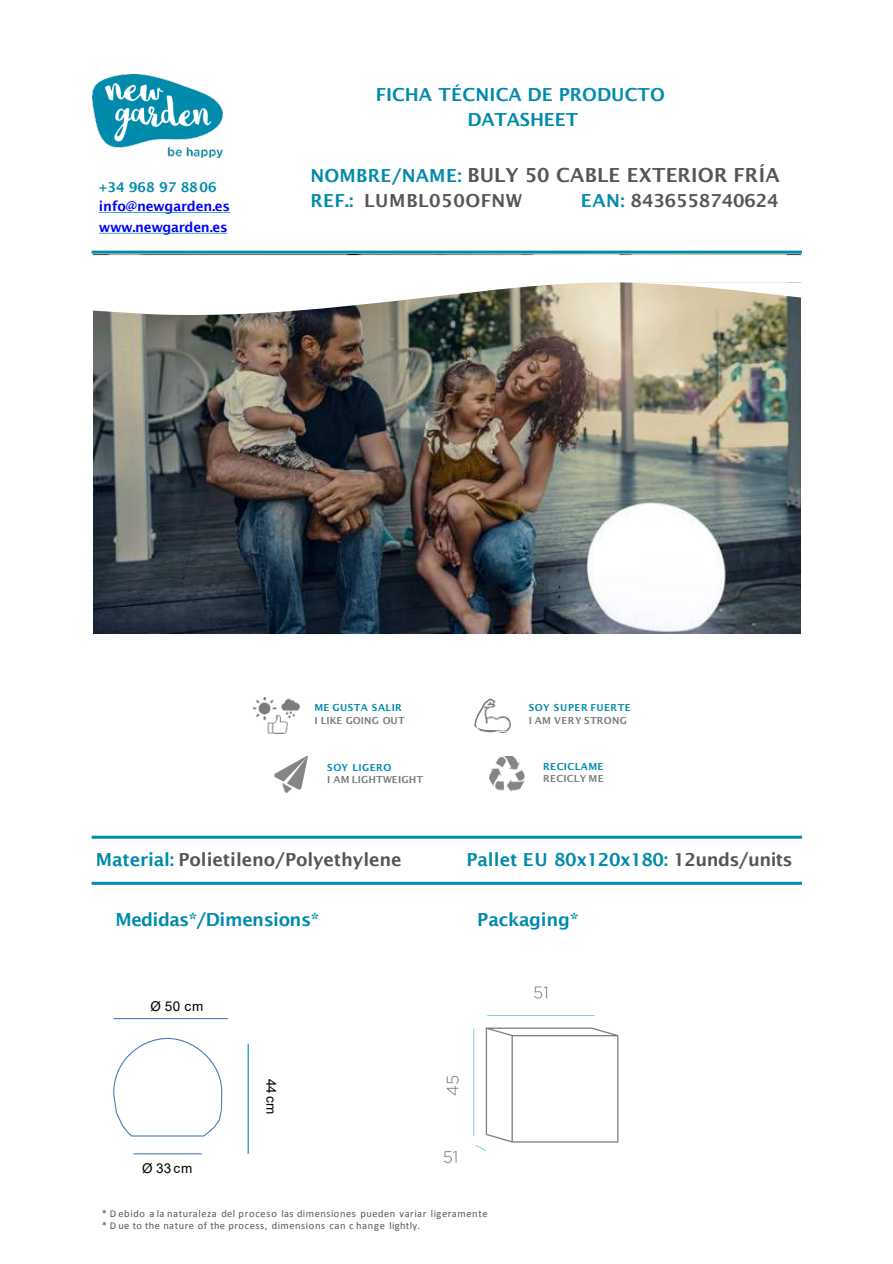
<style>
.page{position:relative;width:893px;height:1264px;background:#fff}
.page>*{position:absolute;margin:0;border:0;box-sizing:border-box;transform-origin:0 0}
.t1{font:600 19.5px "Lucida Sans";letter-spacing:.01em;color:#575656}
.t2{font:600 18px/25.5px "Lucida Sans";letter-spacing:-.015em;color:#008aac;text-align:center}
.t3{font:600 18px "Lucida Sans";letter-spacing:-.005em;color:#575656}
.t4{font:600 18px "Lucida Sans";letter-spacing:-.035em;color:#008aac}
.t5{font:600 18px "Lucida Sans";letter-spacing:.03em;color:#575656}
.t6{font:600 13.5px "Lucida Sans";letter-spacing:-.025em;color:#00f}
.t7{font:13.5px "Arial";letter-spacing:.045em;color:#000}
.t8{font:600 13.5px "Lucida Sans";color:#008aac}
.t9{font:10.5px "Calibri";letter-spacing:.05em;color:#575656}
.t10{font:600 9.75px/12px "Lucida Sans";letter-spacing:.04em;color:#008aac}
.t11{font:600 9.75px/12px "Lucida Sans";letter-spacing:.015em;color:#7a7d7f}
.s1{font-size:18px;color:#008aac}
.s2{color:#008aac}
.s3{color:#7a7d7f}
.s4{color:#575656}
</style>
<div class="page">
<img style="left:443px;top:986px;width:176px;height:178px">
<img style="left:94px;top:315px;width:706px;height:319px">
<svg style="left:93px;top:255px;width:708px;height:60px"></svg>
<hr style="left:92px;top:251px;width:709px;height:3px;background:#008aac">
<hr style="left:92px;top:836px;width:709px;height:3px;background:#008aac">
<hr style="left:92px;top:882px;width:709px;height:3px;background:#008aac">
<svg style="left:99px;top:212px;width:131px;height:1px"></svg>
<svg style="left:99px;top:233px;width:128px;height:1px"></svg>
<img style="left:93px;top:74px;width:129px;height:84px">
<hr style="left:113px;top:1018px;width:115px;height:1px;background:#497dba">
<hr style="left:247px;top:1044px;width:2px;height:110px;background:#008eaa">
<hr style="left:133px;top:1153px;width:69px;height:1px;background:#497dba">
<svg style="left:113px;top:1037px;width:110px;height:100px"></svg>
<img style="left:489px;top:757px;width:36px;height:35px">
<svg style="left:274px;top:756px;width:34px;height:37px"></svg>
<svg style="left:474px;top:698px;width:20px;height:34px"></svg>
<img style="left:484px;top:700px;width:27px;height:32px">
<img style="left:254px;top:697px;width:46px;height:37px">
<p class="t8" style="left:99px;top:179px;width:119px">+34 968 97 8806</p>
<p class="t6" style="left:99px;top:198px;width:133px">info@newgarden.es</p>
<p class="t6" style="left:99px;top:219px;width:130px">www.newgarden.es</p>
<p class="t2" style="left:376px;top:82px;width:290px">FICHA TÉCNICA DE PRODUCTO<br>DATASHEET</p>
<p class="t1" style="left:310px;top:164px;width:470px"><span class="s1">NOMBRE/NAME:</span> BULY 50 CABLE EXTERIOR FRÍA</p>
<p class="t5" style="left:310px;top:190px;width:213px"><span class="s2">REF.:</span> LUMBL050OFNW</p>
<p class="t3" style="left:580px;top:190px;width:199px"><span class="s2">EAN:</span> 8436558740624</p>
<p class="t11" style="left:314px;top:702px;width:92px"><span class="s2">ME GUSTA SALIR<br></span>I LIKE GOING OUT</p>
<p class="t10" style="left:528px;top:702px;width:103px">SOY SUPER FUERTE<br><span class="s3">I AM VERY STRONG</span></p>
<p class="t10" style="left:327px;top:762px;width:66px">SOY LIGERO</p>
<p class="t11" style="left:327px;top:773px;width:97px">I AM LIGHTWEIGHT</p>
<p class="t10" style="left:543px;top:761px;width:62px">RECICLAME<br><span class="s3">RECICLY ME</span></p>
<p class="t3" style="left:96px;top:849px;width:307px"><span class="s2">Material:</span> Polietileno/Polyethylene</p>
<p class="t2" style="left:466px;top:846px;width:328px">Pallet EU 80x120x180: <span class="s4">12unds/units</span></p>
<p class="t4" style="left:115px;top:909px;width:205px">Medidas*/Dimensions*</p>
<p class="t2" style="left:477px;top:906px;width:103px">Packaging*</p>
<p class="t7" style="left:150px;top:996px;width:54px">Ø 50 cm</p>
<p class="t7" style="left:142px;top:1159px;width:52px">Ø 33cm</p>
<p class="t7" style="left:280px;top:1078px;width:37px;rotate:90deg">44 cm</p>
<p class="t9" style="left:102px;top:1206px;width:387px">* D ebido a la naturaleza del proceso las dimensiones pueden variar ligeramente</p>
<p class="t9" style="left:102px;top:1219px;width:319px">* D ue to the nature of the process, dimensions can c hange lightly.</p>
</div>
